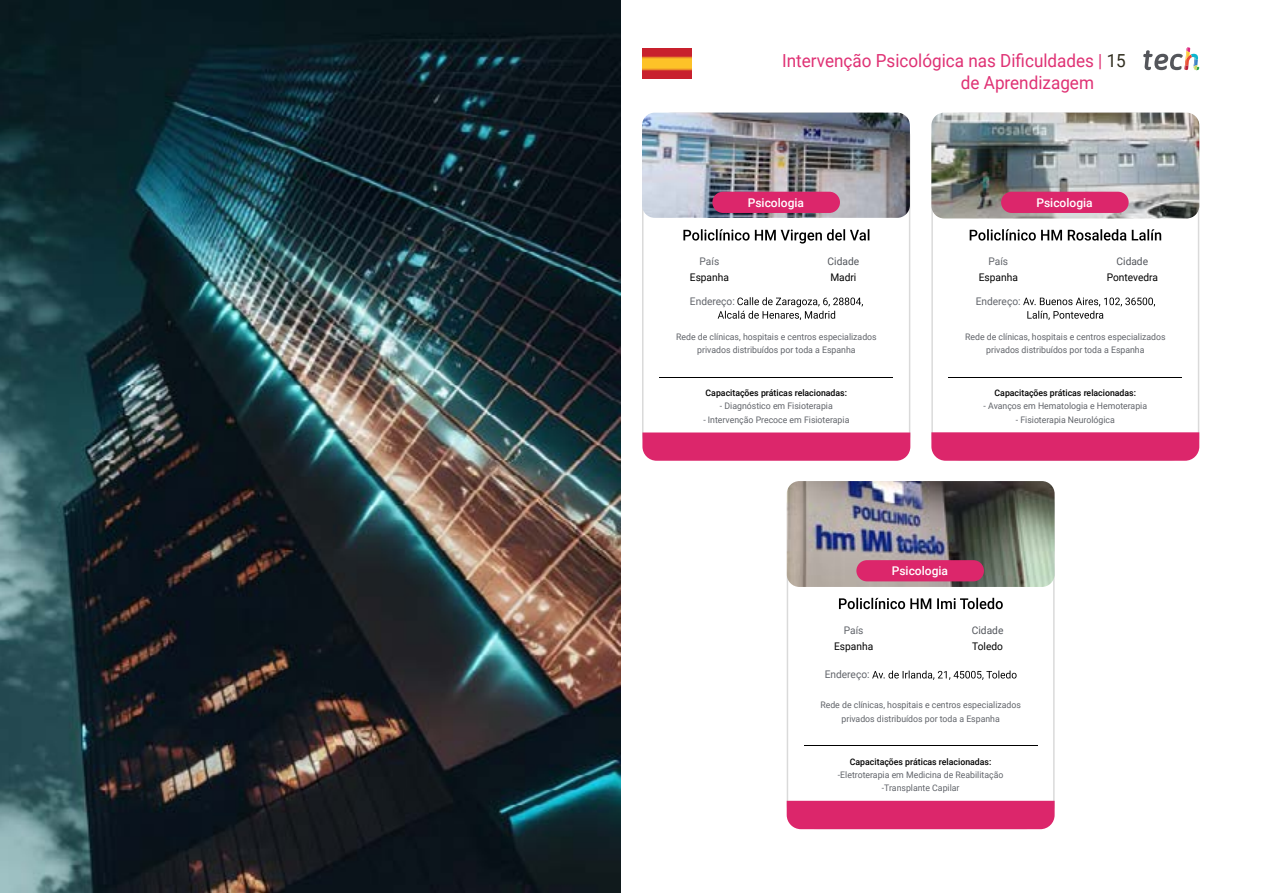
<style>
.page{position:relative;width:1263px;height:893px;background:#fff}
.page>*{position:absolute;margin:0;border:0;box-sizing:border-box;transform-origin:0 0}
.t1{font:18px/22.5px "Roboto";color:#df3174;scale:.95 1}
.t2{font:500 12px "Roboto";color:#fff}
.t3{font:10.5px "Roboto";color:#000}
.t4{font:10.5px "Roboto";color:#61646a}
.t5{font:10.5px "Roboto";color:#52555b}
.t6{font:9px/13.5px "Roboto";color:#61646a;text-align:center}
.t7{font:500 9px "Roboto";color:#000}
.s1{color:#312e20}
</style>
<div class="page">
<img style="left:0;top:0;width:621px;height:893px">
<img style="left:642px;top:49px;width:49px;height:30px">
<svg style="left:1143px;top:47px;width:56px;height:24px"></svg>
<svg style="left:642px;top:112px;width:269px;height:337px"></svg>
<img style="left:642px;top:113px;width:268px;height:105px">
<svg style="left:642px;top:432px;width:268px;height:29px;background:#dd2e70"></svg>
<hr style="left:659px;top:377px;width:234px;height:1px;background:#000">
<svg style="left:718px;top:297px;width:145px;height:23px"></svg>
<div style="left:712px;top:192px;width:128px;height:21px;background:#dc266b;border-radius:11px"></div>
<svg style="left:683px;top:229px;width:186px;height:15px"></svg>
<svg style="left:931px;top:112px;width:269px;height:337px"></svg>
<img style="left:931px;top:113px;width:268px;height:105px">
<div style="left:1001px;top:192px;width:128px;height:21px;background:#dc266b;border-radius:11px"></div>
<svg style="left:931px;top:432px;width:268px;height:29px;background:#dc2c6f"></svg>
<hr style="left:948px;top:377px;width:234px;height:1px;background:#000">
<svg style="left:1023px;top:298px;width:132px;height:22px"></svg>
<svg style="left:970px;top:229px;width:191px;height:12px"></svg>
<svg style="left:786px;top:490px;width:269px;height:340px"></svg>
<img style="left:787px;top:481px;width:267px;height:106px">
<div style="left:856px;top:560px;width:128px;height:21px;background:#dc266b;border-radius:11px"></div>
<div style="left:787px;top:801px;width:267px;height:28px;background:#dc266b"></div>
<hr style="left:804px;top:745px;width:233px;height:1px;background:#000">
<svg style="left:872px;top:671px;width:144px;height:9px"></svg>
<svg style="left:839px;top:598px;width:164px;height:11px"></svg>
<h1 class="t1" style="left:961px;top:48px;width:175px;text-indent:-179px">Intervenção Psicológica nas Dificuldades | <span class="s1">15 </span>de Aprendizagem</h1>
<p class="t4" style="left:700px;top:254px;width:21px">País</p>
<p class="t3" style="left:690px;top:270px;width:41px">Espanha</p>
<h2 class="t2" style="left:751px;top:194px;width:51px">Medicina</h2>
<h2 class="t2" style="left:748px;top:194px;width:58px">Psicologia</h2>
<h2 class="t2" style="left:1036px;top:194px;width:58px">Psicologia</h2>
<p class="t5" style="left:828px;top:254px;width:33px">Cidade</p>
<p class="t3" style="left:830px;top:270px;width:28px">Madri</p>
<p class="t4" style="left:988px;top:254px;width:21px">País</p>
<p class="t3" style="left:979px;top:270px;width:41px">Espanha</p>
<p class="t5" style="left:1116px;top:254px;width:33px">Cidade</p>
<p class="t3" style="left:1107px;top:270px;width:53px">Pontevedra</p>
<p class="t4" style="left:690px;top:294px;width:46px">Endereço:</p>
<p class="t6" style="left:676px;top:329px;width:202px">Rede de clínicas, hospitais e centros especializados privados distribuídos por toda a Espanha</p>
<p class="t7" style="left:706px;top:387px;width:143px">Capacitações práticas relacionadas:</p>
<p class="t6" style="left:720px;top:399px;width:114px">- Diagnóstico em Fisioterapia</p>
<p class="t6" style="left:703px;top:412px;width:148px">- Intervenção Precoce em Fisioterapia</p>
<p class="t4" style="left:976px;top:294px;width:46px">Endereço:</p>
<p class="t6" style="left:965px;top:329px;width:202px">Rede de clínicas, hospitais e centros especializados privados distribuídos por toda a Espanha</p>
<p class="t7" style="left:994px;top:387px;width:143px">Capacitações práticas relacionadas:</p>
<p class="t6" style="left:983px;top:399px;width:165px">- Avanços em Hematologia e Hemoterapia</p>
<p class="t6" style="left:1016px;top:412px;width:101px">- Fisioterapia Neurológica</p>
<p class="t4" style="left:844px;top:622px;width:21px">País</p>
<p class="t3" style="left:834px;top:639px;width:41px">Espanha</p>
<h2 class="t2" style="left:892px;top:563px;width:58px">Psicologia</h2>
<p class="t5" style="left:972px;top:622px;width:33px">Cidade</p>
<p class="t3" style="left:972px;top:639px;width:32px">Toledo</p>
<p class="t4" style="left:825px;top:667px;width:46px">Endereço:</p>
<p class="t6" style="left:820px;top:698px;width:202px">Rede de clínicas, hospitais e centros especializados privados distribuídos por toda a Espanha</p>
<p class="t7" style="left:850px;top:755px;width:143px">Capacitações práticas relacionadas:</p>
<p class="t6" style="left:838px;top:768px;width:167px">-Eletroterapia em Medicina de Reabilitação -Transplante Capilar</p>
</div>
